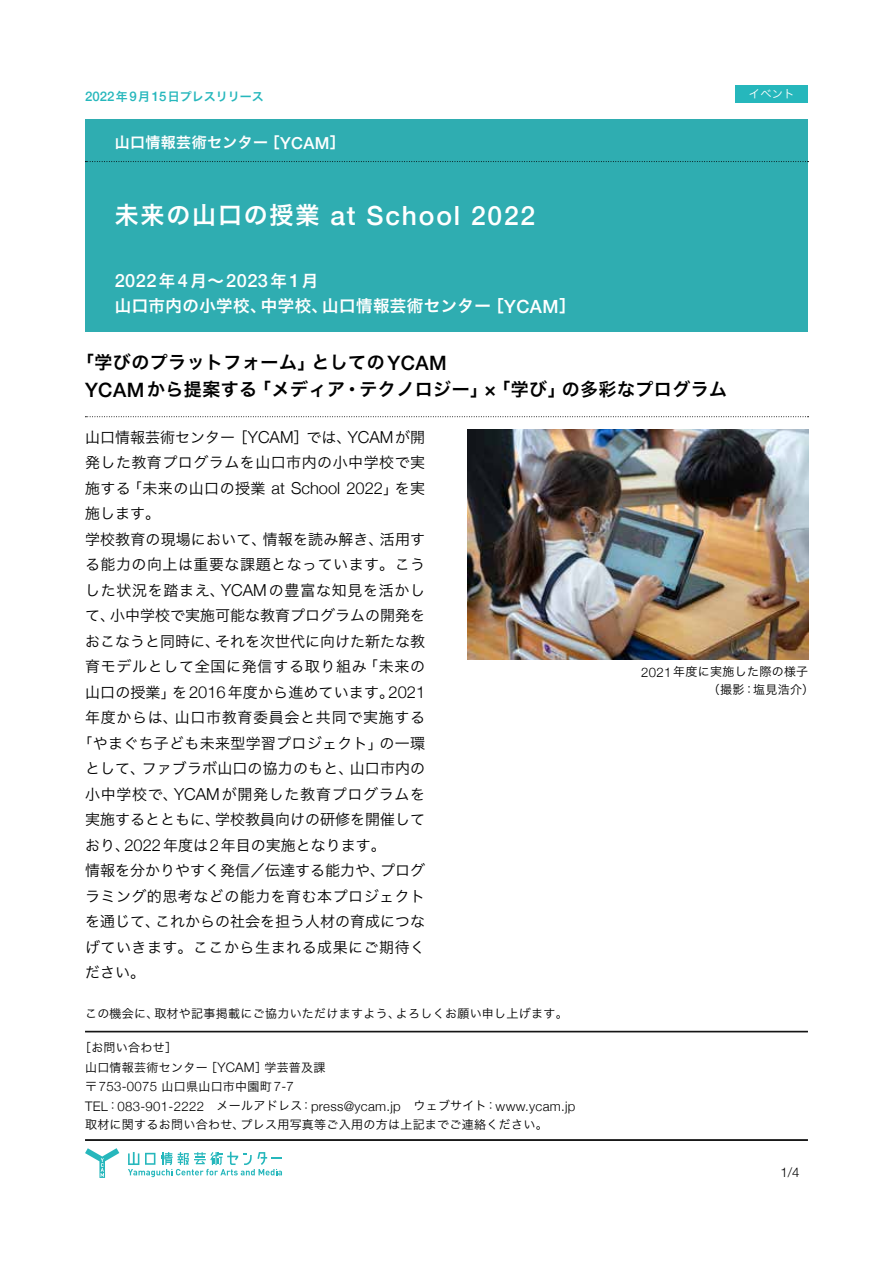
<style>
.page{position:relative;width:893px;height:1263px;background:#fff}
.page>*{position:absolute;margin:0;border:0;box-sizing:border-box;transform-origin:0 0}
.t1{font:500 26.4px "Helvetica Neue";letter-spacing:.07em;color:#fff}
.t2{font:500 18.15px "Helvetica Neue";letter-spacing:.025em;color:#fff}
.t3{font:18px/27px "Hira Kaku Pro W6";letter-spacing:.025em;color:#000}
.t4{font:16.5px "Hira Kaku Pro W6";letter-spacing:.025em;color:#fff}
.t5{font:15px "Hira Kaku Pro W3";letter-spacing:.02em;color:#000}
.t6{font:15px "Hira Kaku Pro W3";color:#000}
.t7{font:15px "Hira Kaku Pro W3";letter-spacing:.045em;color:#000}
.t8{font:15px "Hira Kaku Pro W6";letter-spacing:.025em;color:#fff}
.t9{font:300 13.2px/19.2px "Helvetica Neue";letter-spacing:.025em;color:#000}
.t10{font:12px/19.2px "Hira Kaku Pro W3";letter-spacing:.025em;color:#000}
.t11{font:12px "Hira Kaku Pro W6";color:#26b7bc}
.t12{font:11.25px "Hira Kaku Pro W3";color:#fff}
.s1{font-family:"Helvetica Neue";font-weight:500;font-size:13.2px}
.s2{font-family:"Helvetica Neue";font-weight:500;font-size:16.5px}
.s3{font-family:"Hira Kaku Pro W6";font-weight:400;font-size:24px}
.s4{font-family:"Hira Kaku Pro W6";font-weight:400;font-size:16.5px}
.s5{font-family:"Helvetica Neue";font-weight:500;font-size:18.15px}
.s6{font-family:"Helvetica Neue";font-weight:500;font-size:19.8px}
.s7{font-family:"Helvetica Neue";font-weight:300;font-size:16.5px}
.s8{font-family:"Helvetica Neue";font-weight:300;font-size:13.2px}
.s9{font-family:"Hira Kaku Pro W3";font-weight:400;font-size:12px}
</style>
<div class="page">
<div style="left:85px;top:119px;width:723px;height:213px;background:#2fadb1"></div>
<svg style="left:85px;top:1148px;width:34px;height:30px"></svg>
<svg style="left:128px;top:1152px;width:154px;height:25px"></svg>
<hr style="left:85px;top:1031px;width:723px;height:1px;background:#000">
<hr style="left:85px;top:1032px;width:723px;height:1px;background:#000">
<hr style="left:85px;top:1139px;width:723px;height:1px;background:#000">
<hr style="left:85px;top:1140px;width:723px;height:1px;background:#000">
<svg style="left:85px;top:161px;width:723px;height:1px"></svg>
<svg style="left:85px;top:416px;width:723px;height:1px"></svg>
<div style="left:736px;top:85px;width:72px;height:17px;background:#26b7bc"></div>
<img style="left:468px;top:429px;width:340px;height:230px">
<p class="t11" style="left:85px;top:85px;width:180px"><span class="s1">2022</span>年<span class="s1">9</span>月<span class="s1">15</span>日プレスリリース</p>
<p class="t8" style="left:115px;top:129px;width:232px">山口情報芸術センター［<span class="s2">YCAM</span>］</p>
<h1 class="t1" style="left:115px;top:194px;width:422px"><span class="s3">未来の山口の授業</span> at School 2022</h1>
<p class="t2" style="left:115px;top:266px;width:205px">2022<span class="s4">年</span>4<span class="s4">月～</span>2023<span class="s4">年</span>1<span class="s4">月</span></p>
<p class="t4" style="left:115px;top:291px;width:462px">山口市内の小学校、中学校、山口情報芸術センター［<span class="s5">YCAM</span>］</p>
<p class="t12" style="left:749px;top:84px;width:47px">イベント</p>
<p class="t3" style="left:85px;top:348px;width:644px;text-indent:-9px">「学びのプラットフォーム」としての<span class="s6">YCAM<br>YCAM</span>から提案する「メディア・テクノロジー」×「学び」の多彩なプログラム</p>
<p class="t6" style="left:85px;top:424px;width:342px">山口情報芸術センター［<span class="s7">YCAM</span>］では、<span class="s7">YCAM</span>が開</p>
<p class="t5" style="left:85px;top:449px;width:342px">発した教育プログラムを山口市内の小中学校で実</p>
<p class="t5" style="left:85px;top:475px;width:342px">施する「未来の山口の授業 <span class="s7">at School 2022</span>」を実</p>
<p class="t5" style="left:85px;top:500px;width:76px">施します。</p>
<p class="t5" style="left:85px;top:526px;width:342px">学校教育の現場において、情報を読み解き、活用す</p>
<p class="t5" style="left:85px;top:551px;width:342px">る能力の向上は重要な課題となっています。こう</p>
<p class="t7" style="left:85px;top:577px;width:342px">した状況を踏まえ、<span class="s7">YCAM</span>の豊富な知見を活かし</p>
<p class="t6" style="left:85px;top:602px;width:342px">て、小中学校で実施可能な教育プログラムの開発を</p>
<p class="t6" style="left:85px;top:628px;width:342px">おこなうと同時に、それを次世代に向けた新たな教</p>
<p class="t7" style="left:85px;top:653px;width:342px">育モデルとして全国に発信する取り組み「未来の</p>
<p class="t5" style="left:85px;top:679px;width:342px">山口の授業」を<span class="s7">2016</span>年度から進めています。<span class="s7">2021</span></p>
<p class="t7" style="left:85px;top:704px;width:342px">年度からは、山口市教育委員会と共同で実施する</p>
<p class="t5" style="left:78px;top:730px;width:349px">「やまぐち子ども未来型学習プロジェクト」の一環</p>
<p class="t5" style="left:85px;top:755px;width:342px">として、ファブラボ山口の協力のもと、山口市内の</p>
<p class="t7" style="left:85px;top:781px;width:342px">小中学校で、<span class="s7">YCAM</span>が開発した教育プログラムを</p>
<p class="t6" style="left:85px;top:806px;width:342px">実施するとともに、学校教員向けの研修を開催して</p>
<p class="t6" style="left:85px;top:832px;width:302px">おり、<span class="s7">2022</span>年度は<span class="s7">2</span>年目の実施となります。</p>
<p class="t6" style="left:85px;top:857px;width:342px">情報を分かりやすく発信／伝達する能力や、プログ</p>
<p class="t5" style="left:85px;top:883px;width:342px">ラミング的思考などの能力を育む本プロジェクト</p>
<p class="t6" style="left:85px;top:908px;width:342px">を通じて、これからの社会を担う人材の育成につな</p>
<p class="t5" style="left:85px;top:934px;width:342px">げていきます。ここから生まれる成果にご期待く</p>
<p class="t5" style="left:85px;top:959px;width:61px">ださい。</p>
<p class="t10" style="left:708px;top:662px;width:108px;line-height:18px;text-indent:-67px"><span class="s8">2021</span>年度に実施した際の様子（撮影：塩見浩介）</p>
<p class="t10" style="left:85px;top:1003px;width:484px">この機会に、取材や記事掲載にご協力いただけますよう、よろしくお願い申し上げます。</p>
<p class="t10" style="left:85px;top:1037px;width:242px;text-indent:-6px">［お問い合わせ］<br>山口情報芸術センター［<span class="s8">YCAM</span>］学芸普及課</p>
<p class="t9" style="left:85px;top:1076px;width:492px"><span class="s9">〒</span>753-0075 <span class="s9">山口県山口市中園町</span>7-7<br>TEL<span class="s9">：</span>083-901-2222<span class="s9">　メールアドレス：</span>press@ycam.jp<span class="s9">　ウェブサイト：</span>www.ycam.jp</p>
<p class="t10" style="left:85px;top:1114px;width:464px">取材に関するお問い合わせ、プレス用写真等ご入用の方は上記までご連絡ください。</p>
<p class="t9" style="left:780px;top:1162px;width:21px">1/4</p>
</div>
